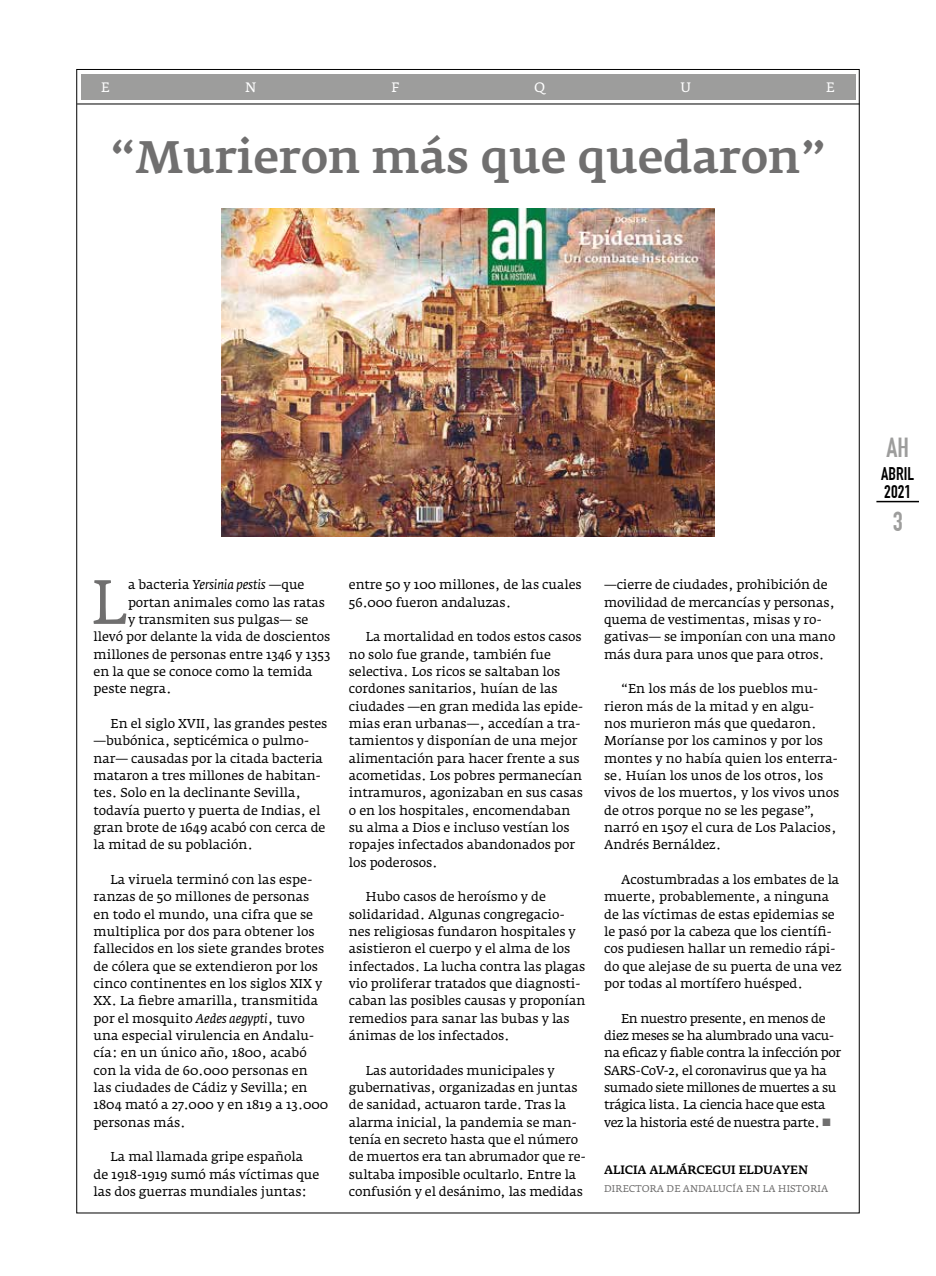
<style>
.page{position:relative;width:936px;height:1276px;background:#fff}
.page>*{position:absolute;margin:0;border:0;box-sizing:border-box;transform-origin:0 0}
.t1{font:61.8px "Fedra Serif A Pro";color:#706f6f}
.t2{font:500 45px "Fedra Serif A Pro";letter-spacing:-.005em;color:#706f6f}
.t3{font:27px "DIN Engschrift Std";color:#9d9d9c}
.t4{font:18px/18px "DIN Engschrift Std";color:#000}
.t5{font:13.5px "Fedra Serif A Pro";color:#fff}
.t6{font:12.75px/17.4px "Fedra Serif A Pro";letter-spacing:-.005em;color:#000}
.t7{font:12.75px/17.4px "Fedra Serif A Pro";letter-spacing:-.03em;color:#000}
.t8{font:italic 12.75px "Fedra Serif A Pro";letter-spacing:-.005em;color:#000}
.t9{font:500 12px "Fedra Serif A Pro";letter-spacing:-.01em;color:#000}
.t10{font:9.75px "Fedra Serif A Pro";letter-spacing:.01em;color:#706f6f}
.s1{font-style:normal}
.s2{font-style:italic}
.s3{color:#706f6f}
</style>
<div class="page">
<div style="left:81px;top:74px;width:774px;height:25px;background:#9d9d9c"></div>
<hr style="left:77px;top:104px;width:782px;height:1px;background:#000">
<img style="left:221px;top:209px;width:493px;height:327px">
<hr style="left:876px;top:501px;width:42px;height:1px;background:#000">
<p class="t5" style="left:101px;top:79px;width:10px">E</p>
<p class="t5" style="left:245px;top:79px;width:13px">N</p>
<p class="t5" style="left:391px;top:79px;width:9px">F</p>
<p class="t5" style="left:534px;top:79px;width:13px">Q</p>
<p class="t5" style="left:680px;top:79px;width:12px">U</p>
<p class="t5" style="left:826px;top:79px;width:10px">E</p>
<h2 class="t2" style="left:110px;top:129px;width:717px">“Murieron más que quedaron”</h2>
<h1 class="t1" style="left:91px;top:563px;width:37px">L</h1>
<p class="t8" style="left:128px;top:577px;width:178px"><span class="s1">a bacteria</span> Yersinia pestis <span class="s1">—que</span></p>
<p class="t6" style="left:128px;top:593px;width:198px">portan animales como las ratas</p>
<p class="t6" style="left:128px;top:611px;width:182px">y transmiten sus pulgas— se</p>
<p class="t6" style="left:94px;top:628px;width:238px">llevó por delante la vida de doscientos</p>
<p class="t6" style="left:94px;top:645px;width:238px">millones de personas entre 1346 y 1353</p>
<p class="t6" style="left:94px;top:663px;width:220px">en la que se conoce como la temida</p>
<p class="t6" style="left:94px;top:680px;width:80px">peste negra.</p>
<p class="t6" style="left:94px;top:715px;width:235px;text-indent:17px">En el siglo XVII, las grandes pestes —bubónica, septicémica o pulmo&shy;nar— causadas por la citada bacteria mataron a tres millones de habitan&shy;tes. Solo en la declinante Sevilla, todavía puerto y puerta de Indias, el gran brote de 1649 acabó con cerca de la mitad de su población.</p>
<p class="t6" style="left:94px;top:870px;width:236px;text-indent:17px">La viruela terminó con las espe&shy;ranzas de 50 millones de personas<br>en todo el mundo, una cifra que se multiplica por dos para obtener los fallecidos en los siete grandes brotes de cólera que se extendieron por los cinco continentes en los siglos XIX y XX. La fiebre amarilla, transmitida por el mosquito <span class="s2">Aedes aegypti</span>, tuvo una especial virulencia en Andalu&shy;cía: en un único año, 1800, acabó con la vida de 60.000 personas en las ciudades de Cádiz y Sevilla; en 1804 mató a 27.000 y en 1819 a 13.000 personas más.</p>
<p class="t6" style="left:94px;top:1148px;width:227px;text-indent:17px">La mal llamada gripe española de 1918-1919 sumó más víctimas que las dos guerras mundiales juntas:</p>
<p class="t6" style="left:349px;top:576px;width:234px">entre 50 y 100 millones, de las cuales<br>56.000 fueron andaluzas.</p>
<p class="t6" style="left:349px;top:628px;width:236px;text-indent:17px">La mortalidad en todos estos casos no solo fue grande, también fue selectiva. Los ricos se saltaban los cordones sanitarios, huían de las ciudades —en gran medida las epide&shy;mias eran urbanas—, accedían a tra&shy;tamientos y disponían de una mejor alimentación para hacer frente a sus acometidas. Los pobres permanecían intramuros, agonizaban en sus casas o en los hospitales, encomendaban su alma a Dios e incluso vestían los ropajes infectados abandonados por los poderosos.</p>
<p class="t6" style="left:349px;top:888px;width:238px;text-indent:17px">Hubo casos de heroísmo y de solidaridad. Algunas congregacio&shy;nes religiosas fundaron hospitales y asistieron el cuerpo y el alma de los infectados. La lucha contra las plagas vio proliferar tratados que diagnosti&shy;caban las posibles causas y proponían remedios para sanar las bubas y las ánimas de los infectados.</p>
<p class="t6" style="left:349px;top:1061px;width:238px;text-indent:17px">Las autoridades municipales y gubernativas, organizadas en juntas de sanidad, actuaron tarde. Tras la alarma inicial, la pandemia se man&shy;tenía en secreto hasta que el número de muertos era tan abrumador que re&shy;sultaba imposible ocultarlo. Entre la confusión y el desánimo, las medidas</p>
<p class="t6" style="left:604px;top:576px;width:233px">—cierre de ciudades, prohibición de movilidad de mercancías y personas, quema de vestimentas, misas y ro&shy;gativas— se imponían con una mano más dura para unos que para otros.</p>
<p class="t6" style="left:604px;top:680px;width:237px;text-indent:17px">“En los más de los pueblos mu&shy;rieron más de la mitad y en algu&shy;nos murieron más que quedaron.<br>Moríanse por los caminos y por los montes y no había quien los enterra&shy;se. Huían los unos de los otros, los vivos de los muertos, y los vivos unos de otros porque no se les pegase”, narró en 1507 el cura de Los Palacios,<br>Andrés Bernáldez.</p>
<p class="t6" style="left:604px;top:871px;width:239px;text-indent:17px">Acostumbradas a los embates de la muerte, probablemente, a ninguna de las víctimas de estas epidemias se le pasó por la cabeza que los científi&shy;cos pudiesen hallar un remedio rápi&shy;do que alejase de su puerta de una vez por todas al mortífero huésped.</p>
<p class="t7" style="left:604px;top:1009px;width:238px;text-indent:17px">En nuestro presente, en menos de diez meses se ha alumbrado una vacu&shy;na eficaz y fiable contra la infección por SARS-CoV-2, el coronavirus que ya ha sumado siete millones de muertes a su trágica lista. La ciencia hace que esta vez la historia esté de nuestra parte. <span class="s3">■</span></p>
<p class="t9" style="left:604px;top:1161px;width:205px">ALICIA ALMÁRCEGUI ELDUAYEN</p>
<p class="t10" style="left:604px;top:1182px;width:225px">DIRECTORA DE ANDALUCÍA EN LA HISTORIA</p>
<h3 class="t3" style="left:886px;top:432px;width:24px">AH</h3>
<h3 class="t4" style="left:881px;top:465px;width:34px">ABRIL<br>2021</h3>
<h3 class="t3" style="left:892px;top:505px;width:12px">3</h3>
</div>
